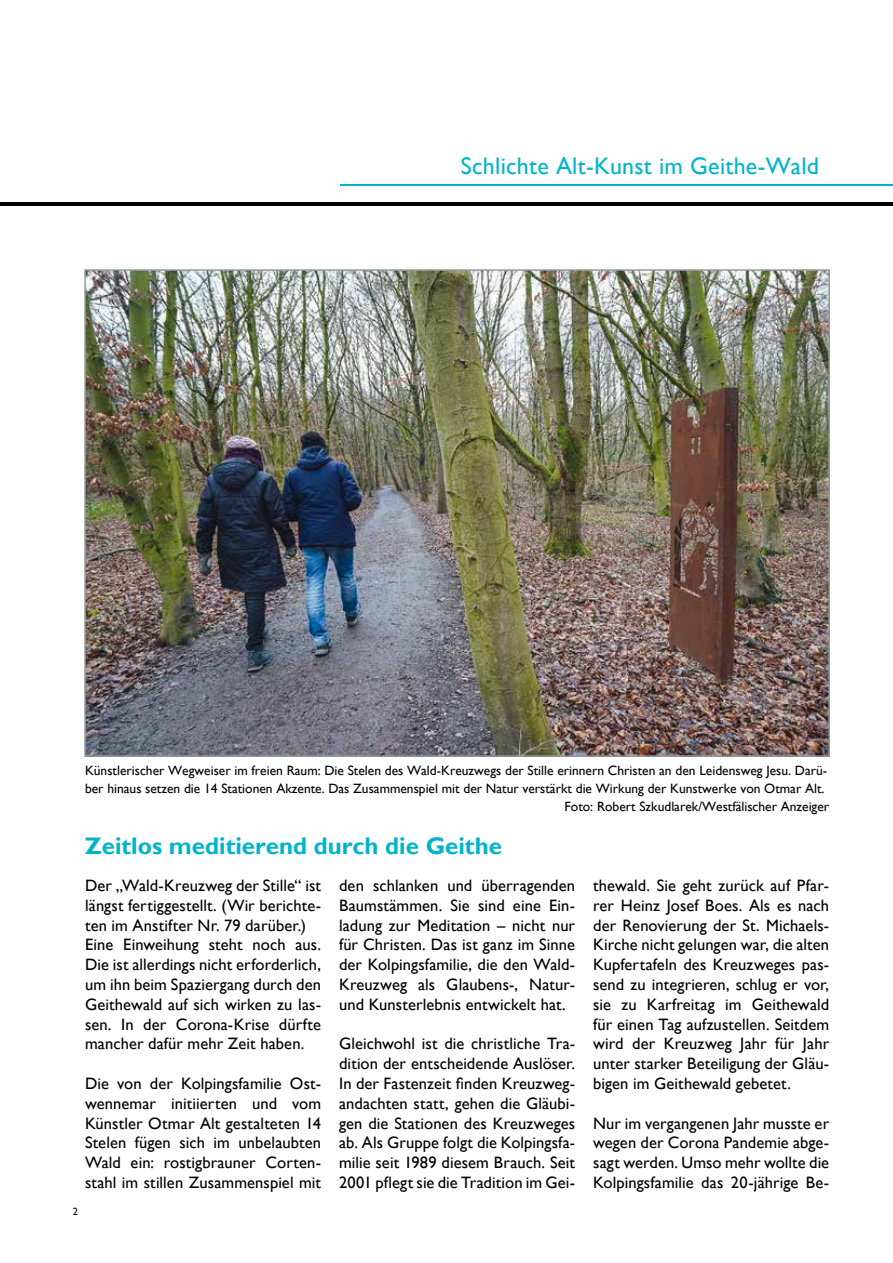
<style>
.page{position:relative;width:893px;height:1263px;background:#fff}
.page>*{position:absolute;margin:0;border:0;box-sizing:border-box;transform-origin:0 0}
.t1{font:700 24px "Gill Sans";color:#00b4ca}
.t2{font:24px "Gill Sans";letter-spacing:.01em;color:#00b4ca}
.t3{font:16.5px/19.8px "Gill Sans";letter-spacing:.005em;color:#000;text-align:justify}
.t4{font:13.5px "Gill Sans";color:#000}
.t5{font:10.5px "Gill Sans";color:#000}
</style>
<div class="page">
<hr style="left:340px;top:185px;width:553px;height:1px;background:#00b4ca">
<hr style="left:0;top:203px;width:893px;height:3px;background:#000">
<img style="left:84px;top:269px;width:746px;height:488px">
<h1 class="t2" style="left:461px;top:152px;width:360px">Schlichte Alt-Kunst im Geithe-Wald</h1>
<p class="t4" style="left:85px;top:763px;width:744px">Künstlerischer Wegweiser im freien Raum: Die Stelen des Wald-Kreuzwegs der Stille erinnern Christen an den Leidensweg Jesu. Darü-</p>
<p class="t4" style="left:85px;top:781px;width:741px">ber hinaus setzen die 14 Stationen Akzente. Das Zusammenspiel mit der Natur verstärkt die Wirkung der Kunstwerke von Otmar Alt.</p>
<p class="t4" style="left:565px;top:799px;width:266px">Foto: Robert Szkudlarek/Westfälischer Anzeiger</p>
<h1 class="t1" style="left:85px;top:832px;width:418px">Zeitlos meditierend durch die Geithe</h1>
<p class="t3" style="left:85px;top:876px;width:238px;text-align:left">Der „Wald-Kreuzweg der Stille“ ist längst fertiggestellt. (Wir berichte&shy;ten im Anstifter Nr. 79 darüber.)<br>Eine Einweihung steht noch aus.<br>Die ist allerdings nicht erforderlich, um ihn beim Spaziergang durch den Geithewald auf sich wirken zu las&shy;sen. In der Corona-Krise dürfte mancher dafür mehr Zeit haben.</p>
<p class="t3" style="left:85px;top:1074px;width:238px">Die von der Kolpingsfamilie Ost&shy;wennemar initiierten und vom Künstler Otmar Alt gestalteten 14<br>Stelen fügen sich im unbelaubten Wald ein: rostigbrauner Corten&shy;stahl im stillen Zusammenspiel mit</p>
<p class="t3" style="left:339px;top:876px;width:238px">den schlanken und überragenden Baumstämmen. Sie sind eine Ein&shy;ladung zur Meditation – nicht nur für Christen. Das ist ganz im Sinne der Kolpingsfamilie, die den Wald-Kreuzweg als Glaubens-, Natur&shy;und Kunsterlebnis entwickelt hat.</p>
<p class="t3" style="left:339px;top:1034px;width:238px">Gleichwohl ist die christliche Tra&shy;dition der entscheidende Auslöser.<br>In der Fastenzeit finden Kreuzweg&shy;andachten statt, gehen die Gläubi&shy;gen die Stationen des Kreuzweges ab. Als Gruppe folgt die Kolpingsfa&shy;milie seit 1989 diesem Brauch. Seit 2001 pflegt sie die Tradition im Gei-</p>
<p class="t5" style="left:73px;top:1205px;width:7px">2</p>
<p class="t3" style="left:593px;top:876px;width:238px">thewald. Sie geht zurück auf Pfar&shy;rer Heinz Josef Boes. Als es nach der Renovierung der St. Michaels-Kirche nicht gelungen war, die alten Kupfertafeln des Kreuzweges pas&shy;send zu integrieren, schlug er vor, sie zu Karfreitag im Geithewald für einen Tag aufzustellen. Seitdem wird der Kreuzweg Jahr für Jahr unter starker Beteiligung der Gläu&shy;bigen im Geithewald gebetet.</p>
<p class="t3" style="left:593px;top:1113px;width:238px">Nur im vergangenen Jahr musste er wegen der Corona Pandemie abge&shy;sagt werden. Umso mehr wollte die Kolpingsfamilie das 20-jährige Be-</p>
</div>
